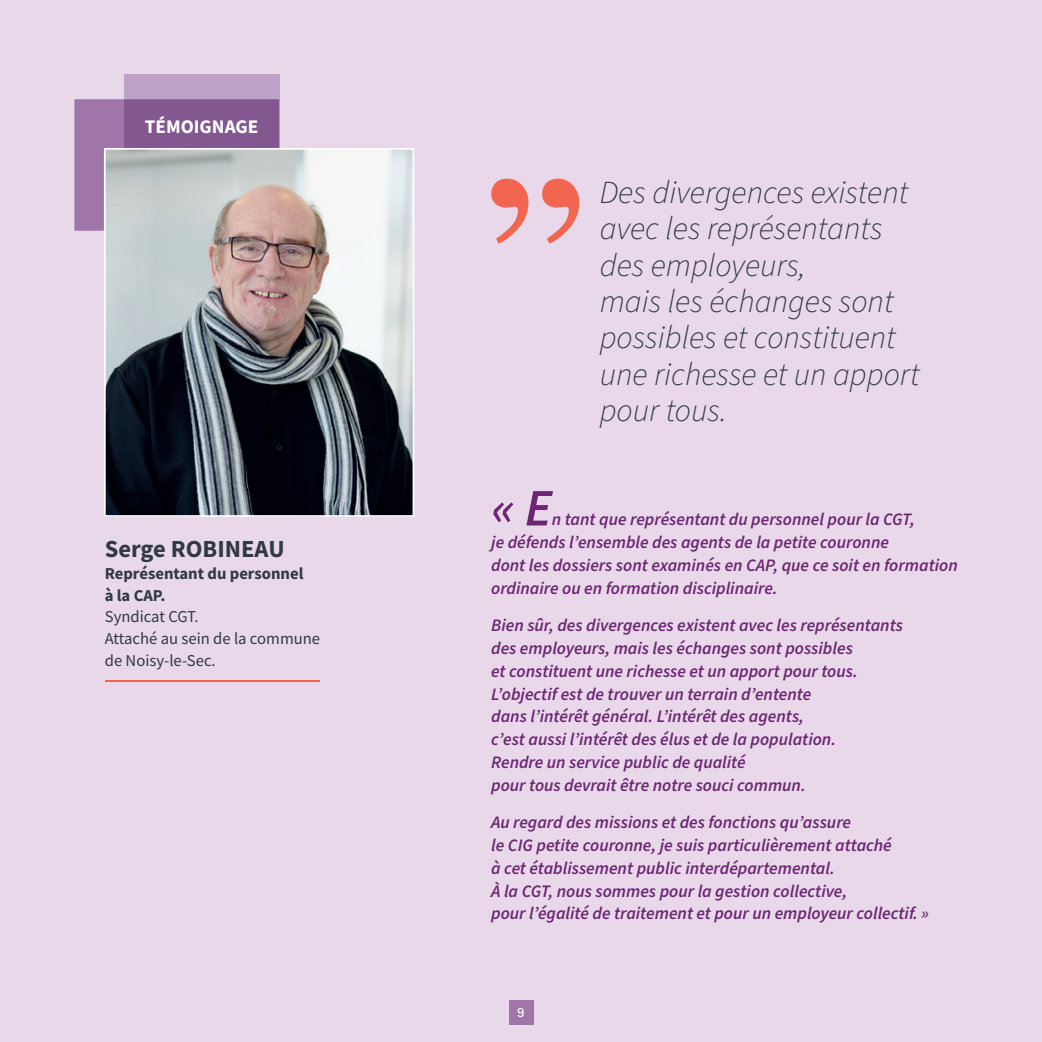
<style>
.page{position:relative;width:1042px;height:1042px;background:#e8d8ea}
.page>*{position:absolute;margin:0;border:0;box-sizing:border-box;transform-origin:0 0}
.TITRE_faits_marquant{font:italic 600 52.5px "Source Sans Pro";color:#6c2772}
.TITRE_faits_marquant-2{font:italic 300 32.2px/36.4px "Source Sans Pro";color:#313944}
.TITRE_faits_marquant-3{font:700 24.5px "Source Sans Pro";color:#313944}
.t1{font:700 19.25px "Source Sans Pro";color:#fff}
.TITRE_faits_marquant-4{font:italic 600 17.5px/22.8px "Source Sans Pro";color:#6c2772}
.TEXTE_COURANT{font:16.62px/21.9px "Source Sans Pro";color:#313944}
.TEXTE_COURANT-2{font:700 16.62px/21.9px "Source Sans Pro";color:#313944}
.t2{font:700 14px "Rotis Sans Serif";color:#fff}
</style>
<div class="page">
<svg style="left:491px;top:179px;width:37px;height:65px"></svg>
<svg style="left:542px;top:179px;width:37px;height:65px"></svg>
<div style="left:509px;top:1000px;width:24px;height:24px;background:#a076aa"></div>
<hr style="left:105px;top:680px;width:214px;height:2px;background:#f2664f">
<div style="left:74px;top:99px;width:50px;height:132px;background:#a076aa"></div>
<svg style="left:124px;top:74px;width:155px;height:74px;background:#9770a2"></svg>
<img style="left:107px;top:151px;width:304px;height:363px">
<div style="left:104px;top:148px;width:310px;height:369px;border:2px solid #fff"></div>
<p class="t1" style="left:145px;top:113px;width:115px">TÉMOIGNAGE</p>
<p class="TITRE_faits_marquant-3" style="left:105px;top:532px;width:181px">Serge ROBINEAU</p>
<p class="TEXTE_COURANT-2" style="left:105px;top:562px;width:200px">Représentant du personnel à la CAP.</p>
<p class="TEXTE_COURANT" style="left:105px;top:606px;width:95px">Syndicat CGT.</p>
<p class="TEXTE_COURANT" style="left:105px;top:628px;width:217px">Attaché au sein de la commune de Noisy-le-Sec.</p>
<p class="TITRE_faits_marquant-2" style="left:600px;top:175px;width:321px">Des divergences existent avec les représentants des employeurs,<br>mais les échanges sont possibles et constituent une richesse et un apport pour tous.</p>
<p class="TITRE_faits_marquant" style="left:491px;top:473px;width:62px">« E</p>
<p class="TITRE_faits_marquant-4" style="left:491px;top:509px;width:468px;text-indent:61px">n tant que représentant du personnel pour la CGT,<br>je défends l’ensemble des agents de la petite couronne<br>dont les dossiers sont examinés en CAP, que ce soit en formation ordinaire ou en formation disciplinaire.</p>
<p class="TITRE_faits_marquant-4" style="left:491px;top:615px;width:413px">Bien sûr, des divergences existent avec les représentants des employeurs, mais les échanges sont possibles<br>et constituent une richesse et un apport pour tous.<br>L’objectif est de trouver un terrain d’entente<br>dans l’intérêt général. L’intérêt des agents,<br>c’est aussi l’intérêt des élus et de la population.<br>Rendre un service public de qualité<br>pour tous devrait être notre souci commun.</p>
<p class="TITRE_faits_marquant-4" style="left:491px;top:811px;width:439px">Au regard des missions et des fonctions qu’assure<br>le CIG petite couronne, je suis particulièrement attaché<br>à cet établissement public interdépartemental.<br>À la CGT, nous sommes pour la gestion collective,<br>pour l’égalité de traitement et pour un employeur collectif. »</p>
<p class="t2" style="left:517px;top:1003px;width:9px">9</p>
</div>
